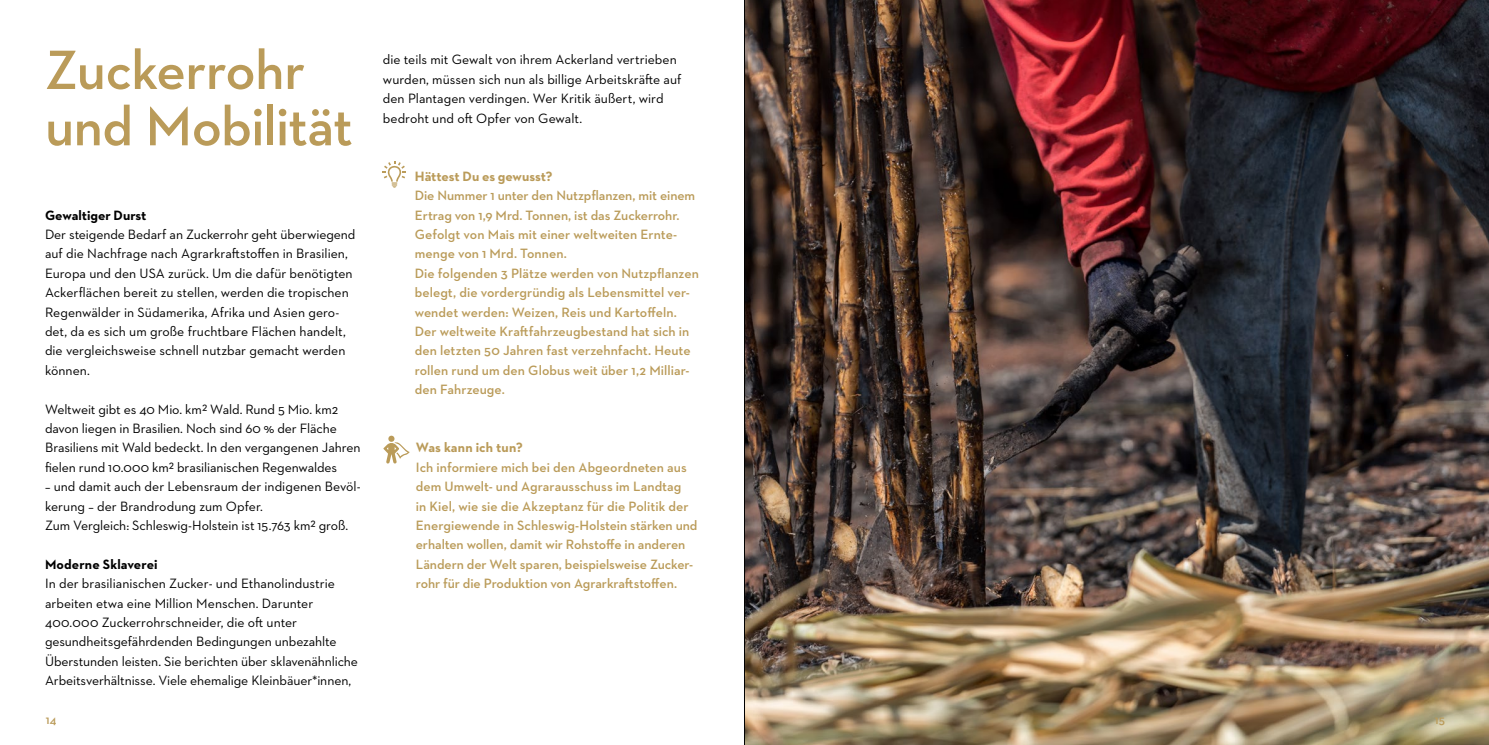
<style>
.page{position:relative;width:1489px;height:745px;background:#fff}
.page>*{position:absolute;margin:0;border:0;box-sizing:border-box;transform-origin:0 0}
.t1{font:600 56.25px/56.2px "Neutraface 2 Text";letter-spacing:-.015em;color:#ba9b59}
.t2{font:13.75px/19.4px "Neutraface 2 Text";letter-spacing:-.005em;color:#000}
.t3{font:600 13.75px/19.4px "Neutraface 2 Text";color:#ba9b59}
.t4{font:700 13.75px "Neutraface 2 Text";letter-spacing:.005em;color:#ba9b59}
.t5{font:700 13.75px "Neutraface 2 Text";letter-spacing:.005em;color:#000}
.t6{font:600 12.5px "Neutraface 2 Text";color:#ba9b59}
</style>
<div class="page">
<img style="left:745px;top:0;width:743px;height:744px">
<svg style="left:383px;top:435px;width:26px;height:28px"></svg>
<svg style="left:383px;top:161px;width:23px;height:26px"></svg>
<hr style="left:744px;top:0;width:1px;height:744px;background:#000">
<h1 class="t1" style="left:45px;top:41px;width:309px">Zuckerrohr und Mobilität</h1>
<p class="t5" style="left:45px;top:206px;width:103px">Gewaltiger Durst</p>
<p class="t2" style="left:45px;top:224px;width:312px">Der steigende Bedarf an Zuckerrohr geht überwiegend auf die Nachfrage nach Agrarkraftstoffen in Brasilien, Europa und den USA zurück. Um die dafür benötigten Ackerflächen bereit zu stellen, werden die tropischen Regenwälder in Südamerika, Afrika und Asien gero&shy;det, da es sich um große fruchtbare Flächen handelt, die vergleichsweise schnell nutzbar gemacht werden können.</p>
<p class="t2" style="left:45px;top:399px;width:317px">Weltweit gibt es 40 Mio. km2 Wald. Rund 5 Mio. km2 davon liegen in Brasilien. Noch sind 60 % der Fläche Brasiliens mit Wald bedeckt. In den vergangenen Jahren fielen rund 10.000 km2 brasilianischen Regenwaldes</p>
<p class="t2" style="left:45px;top:476px;width:317px">– und damit auch der Lebensraum der indigenen Bevöl&shy;kerung – der Brandrodung zum Opfer.<br>Zum Vergleich: Schleswig-Holstein ist 15.763 km2 groß.</p>
<p class="t5" style="left:45px;top:555px;width:114px">Moderne Sklaverei</p>
<p class="t2" style="left:45px;top:573px;width:314px">In der brasilianischen Zucker- und Ethanolindustrie arbeiten etwa eine Million Menschen. Darunter 400.000 Zuckerrohrschneider, die oft unter gesundheitsgefährdenden Bedingungen unbezahlte Überstunden leisten. Sie berichten über sklavenähnliche Arbeitsverhältnisse. Viele ehemalige Kleinbäuer*innen,</p>
<p class="t2" style="left:383px;top:50px;width:300px">die teils mit Gewalt von ihrem Ackerland vertrieben wurden, müssen sich nun als billige Arbeitskräfte auf den Plantagen verdingen. Wer Kritik äußert, wird bedroht und oft Opfer von Gewalt.</p>
<p class="t4" style="left:415px;top:167px;width:139px">Hättest Du es gewusst?</p>
<p class="t3" style="left:415px;top:185px;width:285px">Die Nummer 1 unter den Nutzpflanzen, mit einem Ertrag von 1,9 Mrd. Tonnen, ist das Zuckerrohr.<br>Gefolgt von Mais mit einer weltweiten Ernte&shy;menge von 1 Mrd. Tonnen.<br>Die folgenden 3 Plätze werden von Nutzpflanzen belegt, die vordergründig als Lebensmittel ver&shy;wendet werden: Weizen, Reis und Kartoffeln.<br>Der weltweite Kraftfahrzeugbestand hat sich in den letzten 50 Jahren fast verzehnfacht. Heute rollen rund um den Globus weit über 1,2 Milliar&shy;den Fahrzeuge.</p>
<p class="t4" style="left:416px;top:438px;width:109px">Was kann ich tun?</p>
<p class="t3" style="left:416px;top:457px;width:283px">Ich informiere mich bei den Abgeordneten aus dem Umwelt- und Agrarausschuss im Landtag<br>in Kiel, wie sie die Akzeptanz für die Politik der Energiewende in Schleswig-Holstein stärken und erhalten wollen, damit wir Rohstoffe in anderen Ländern der Welt sparen, beispielsweise Zucker&shy;rohr für die Produktion von Agrarkraftstoffen.</p>
<p class="t6" style="left:46px;top:711px;width:12px">14</p>
<p class="t6" style="left:1434px;top:711px;width:12px">15</p>
</div>
